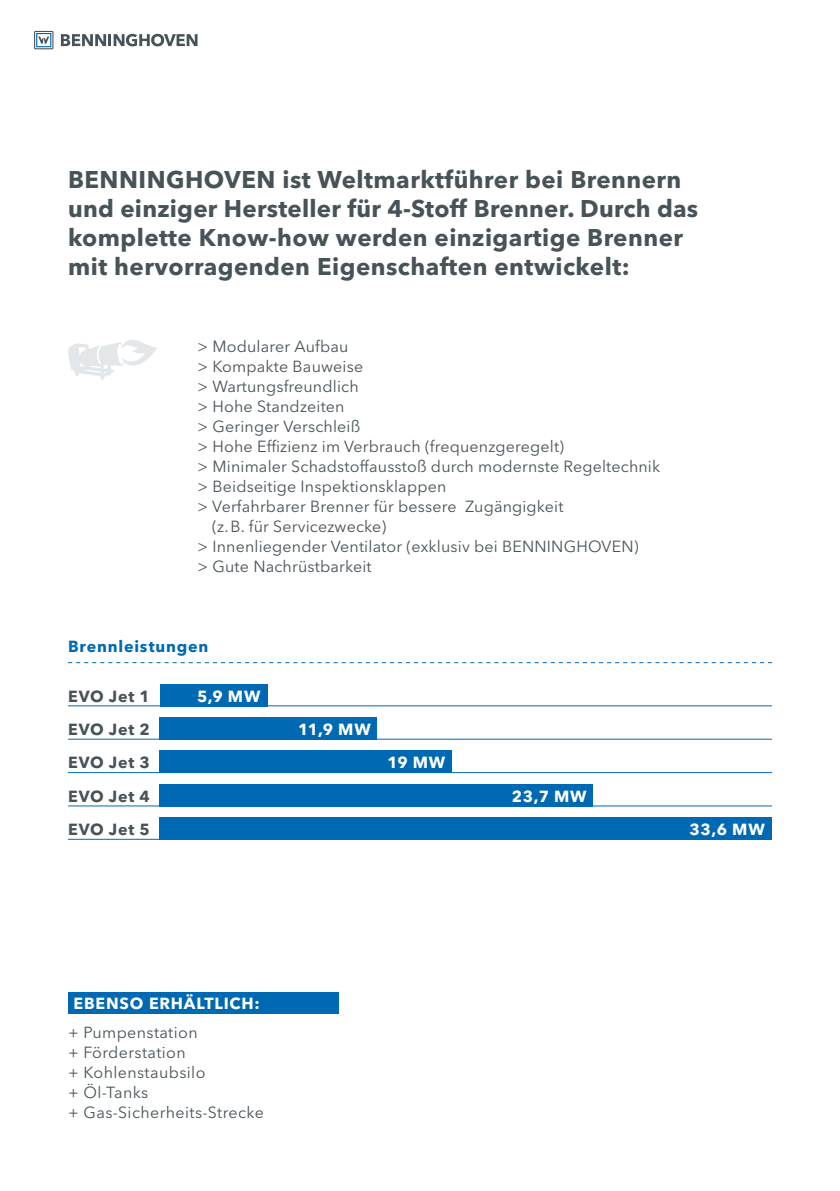
<style>
.page{position:relative;width:840px;height:1191px;background:#fff}
.page>*{position:absolute;margin:0;border:0;box-sizing:border-box;transform-origin:0 0}
.t1{font:700 24px/28.8px "Avenir Next LT Pro";letter-spacing:.02em;color:#485358}
.t2{font:16px/20px "Avenir Next LT Pro";letter-spacing:.01em;color:#485358}
.t3{font:700 16px "Avenir Next LT Pro";letter-spacing:.05em;color:#fff}
.t4{font:700 16px/33.4px "Avenir Next LT Pro";letter-spacing:.05em;color:#485358;text-align:justify}
.t5{font:700 16px "Avenir Next LT Pro";letter-spacing:.05em;color:#0069b4}
</style>
<div class="page">
<svg style="left:61px;top:34px;width:136px;height:12px"></svg>
<svg style="left:34px;top:31px;width:19px;height:18px"></svg>
<div style="left:159px;top:751px;width:293px;height:22px;background:#0069b4"></div>
<div style="left:159px;top:684px;width:108px;height:22px;background:#0069b4"></div>
<div style="left:159px;top:717px;width:218px;height:22px;background:#0069b4"></div>
<div style="left:159px;top:817px;width:612px;height:23px;background:#0069b4"></div>
<div style="left:159px;top:784px;width:434px;height:22px;background:#0069b4"></div>
<hr style="left:68px;top:705px;width:703px;height:1px;background:#0069b4">
<svg style="left:68px;top:662px;width:703px;height:1px"></svg>
<hr style="left:68px;top:738px;width:703px;height:1px;background:#0069b4">
<hr style="left:68px;top:772px;width:703px;height:1px;background:#0069b4">
<hr style="left:68px;top:805px;width:703px;height:1px;background:#0069b4">
<hr style="left:68px;top:838px;width:703px;height:1px;background:#0069b4">
<svg style="left:68px;top:340px;width:89px;height:40px"></svg>
<div style="left:68px;top:992px;width:271px;height:22px;background:#0069b4"></div>
<h1 class="t1" style="left:68px;top:165px;width:631px">BENNINGHOVEN ist Weltmarktführer bei Brennern und einziger Hersteller für 4-Stoff Brenner. Durch das komplette Know-how werden einzigartige Brenner mit hervorragenden Eigenschaften entwickelt:</h1>
<p class="t2" style="left:197px;top:336px;width:152px">&gt; Modularer Aufbau</p>
<p class="t2" style="left:197px;top:356px;width:167px">&gt; Kompakte Bauweise</p>
<p class="t2" style="left:197px;top:376px;width:162px">&gt; Wartungsfreundlich</p>
<p class="t2" style="left:197px;top:396px;width:148px">&gt; Hohe Standzeiten</p>
<p class="t2" style="left:197px;top:416px;width:164px">&gt; Geringer Verschleiß</p>
<p class="t2" style="left:197px;top:436px;width:368px">&gt; Hohe Effizienz im Verbrauch (frequenzgeregelt)</p>
<p class="t2" style="left:197px;top:456px;width:464px">&gt; Minimaler Schadstoffausstoß durch modernste Regeltechnik</p>
<p class="t2" style="left:197px;top:476px;width:250px">&gt; Beidseitige Inspektionsklappen</p>
<p class="t2" style="left:197px;top:496px;width:367px">&gt; Verfahrbarer Brenner für bessere Zugängigkeit</p>
<p class="t2" style="left:212px;top:516px;width:175px">(z.B. für Servicezwecke)</p>
<p class="t2" style="left:197px;top:536px;width:442px">&gt; Innenliegender Ventilator (exklusiv bei BENNINGHOVEN)</p>
<p class="t2" style="left:197px;top:556px;width:175px">&gt; Gute Nachrüstbarkeit</p>
<p class="t5" style="left:68px;top:636px;width:142px">Brennleistungen</p>
<p class="t3" style="left:197px;top:686px;width:65px">5,9 MW</p>
<p class="t4" style="left:68px;top:679px;width:83px">EVO Jet 1<br>EVO Jet 2<br>EVO Jet 3<br>EVO Jet 4<br>EVO Jet 5</p>
<p class="t3" style="left:298px;top:719px;width:74px">11,9 MW</p>
<p class="t3" style="left:387px;top:753px;width:59px">19 MW</p>
<p class="t3" style="left:511px;top:786px;width:76px">23,7 MW</p>
<p class="t3" style="left:689px;top:819px;width:77px">33,6 MW</p>
<p class="t3" style="left:73px;top:993px;width:188px">EBENSO ERHÄLTLICH:</p>
<p class="t2" style="left:68px;top:1022px;width:197px">+ Pumpenstation<br>+ Förderstation<br>+ Kohlenstaubsilo<br>+ Öl-Tanks<br>+ Gas-Sicherheits-Strecke</p>
</div>
